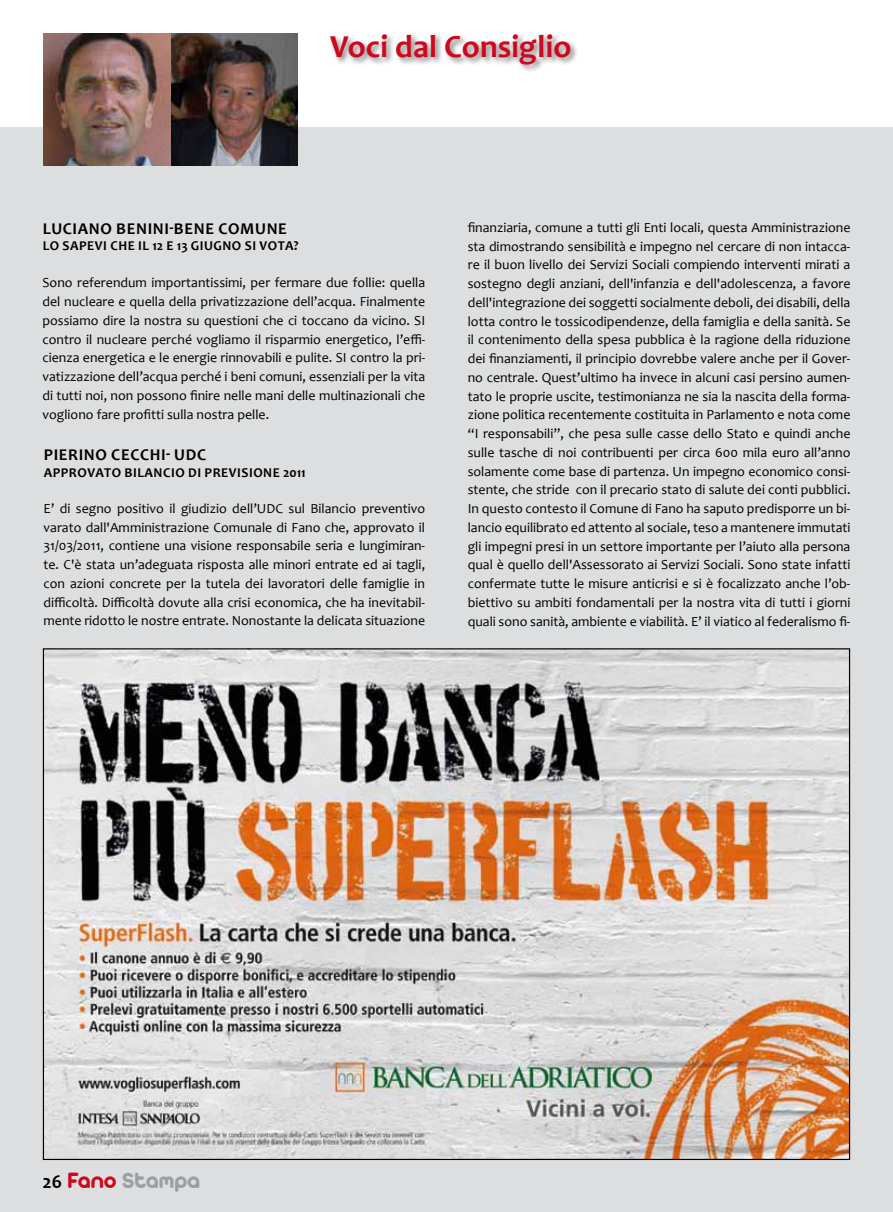
<style>
.page{position:relative;width:893px;height:1212px;background:#fff}
.page>*{position:absolute;margin:0;border:0;box-sizing:border-box;transform-origin:0 0}
.t1{font:700 32.25px "Candara";color:#cd071e}
.t2{font:24px "Arista 2.0 Alternate";color:#9c9e9f}
.t3{font:700 16.5px "Candara";letter-spacing:.04em;color:#000}
.t4{font:13.8px/18.8px "Candara";color:#000;text-align:justify}
.t5{font:700 13.5px "Candara";letter-spacing:.02em;color:#000}
.s1{font-family:"Candara";font-weight:700;font-size:19.5px;color:#000}
.s2{color:#cd071e}
</style>
<div class="page">
<div style="left:0;top:128px;width:893px;height:1084px;background:#dddedf"></div>
<img style="left:45px;top:650px;width:803px;height:508px">
<div style="left:328px;top:32px;width:251px;height:41px;background:#000;opacity:.5"></div>
<img style="left:170px;top:34px;width:127px;height:132px">
<img style="left:44px;top:34px;width:126px;height:132px">
<h1 class="t1" style="left:330px;top:27px;width:243px">VOCI DAL CONSIGLIO</h1>
<p class="t3" style="left:43px;top:218px;width:246px">LUCIANO BENINI-BENE COMUNE</p>
<p class="t5" style="left:43px;top:238px;width:29px">LO SAPEVI</p>
<p class="t5" style="left:110px;top:238px;width:9px">CHE</p>
<p class="t5" style="left:138px;top:238px;width:62px">I L 12 E 13 GIUGNO</p>
<p class="t5" style="left:245px;top:238px;width:25px">SI VOTA</p>
<p class="t5" style="left:294px;top:238px;width:6px">?</p>
<p class="t4" style="left:43px;top:273px;width:384px">Sono referendum importantissimi, per fermare due follie: quella del nucleare e quella della privatizzazione dell’acqua. Finalmente possiamo dire la nostra su questioni che ci toccano da vicino. SI contro il nucleare perché vogliamo il risparmio energetico, l’effi&shy;cienza energetica e le energie rinnovabili e pulite. SI contro la pri&shy;vatizzazione dell’acqua perché i beni comuni, essenziali per la vita di tutti noi, non possono finire nelle mani delle multinazionali che vogliono fare profitti sulla nostra pelle.</p>
<p class="t3" style="left:44px;top:445px;width:164px">PIERINO CECCHI- UDC</p>
<p class="t5" style="left:44px;top:464px;width:19px">APPROVATO</p>
<p class="t5" style="left:125px;top:464px;width:29px">BILANCIO</p>
<p class="t5" style="left:188px;top:464px;width:33px">DI PREVISIONE</p>
<p class="t5" style="left:283px;top:464px;width:24px">2011</p>
<p class="t4" style="left:44px;top:499px;width:383px">E’ di segno positivo il giudizio dell’UDC sul Bilancio preventivo varato dall'Amministrazione Comunale di Fano che, approvato il 31/03/2011, contiene una visione responsabile seria e lungimiran&shy;te. C'è stata un’adeguata risposta alle minori entrate ed ai tagli, con azioni concrete per la tutela dei lavoratori delle famiglie in difficoltà. Difficoltà dovute alla crisi economica, che ha inevitabil&shy;mente ridotto le nostre entrate. Nonostante la delicata situazione</p>
<p class="t4" style="left:468px;top:218px;width:384px">finanziaria, comune a tutti gli Enti locali, questa Amministrazione sta dimostrando sensibilità e impegno nel cercare di non intacca&shy;re il buon livello dei Servizi Sociali compiendo interventi mirati a sostegno degli anziani, dell'infanzia e dell'adolescenza, a favore dell'integrazione dei soggetti socialmente deboli, dei disabili, della lotta contro le tossicodipendenze, della famiglia e della sanità. Se il contenimento della spesa pubblica è la ragione della riduzione dei finanziamenti, il principio dovrebbe valere anche per il Gover&shy;no centrale. Quest’ultimo ha invece in alcuni casi persino aumen&shy;tato le proprie uscite, testimonianza ne sia la nascita della forma&shy;zione politica recentemente costituita in Parlamento e nota come “I responsabili”, che pesa sulle casse dello Stato e quindi anche sulle tasche di noi contribuenti per circa 600 mila euro all’anno solamente come base di partenza. Un impegno economico consi&shy;stente, che stride con il precario stato di salute dei conti pubblici.<br>In questo contesto il Comune di Fano ha saputo predisporre un bi&shy;lancio equilibrato ed attento al sociale, teso a mantenere immutati gli impegni presi in un settore importante per l’aiuto alla persona qual è quello dell'Assessorato ai Servizi Sociali. Sono state infatti confermate tutte le misure anticrisi e si è focalizzato anche l’ob&shy;biettivo su ambiti fondamentali per la nostra vita di tutti i giorni quali sono sanità, ambiente e viabilità. E’ il viatico al federalismo fi-</p>
<h2 class="t2" style="left:42px;top:1165px;width:159px"><span class="s1">26</span> <span class="s2">Fano</span> Stampa</h2>
</div>
